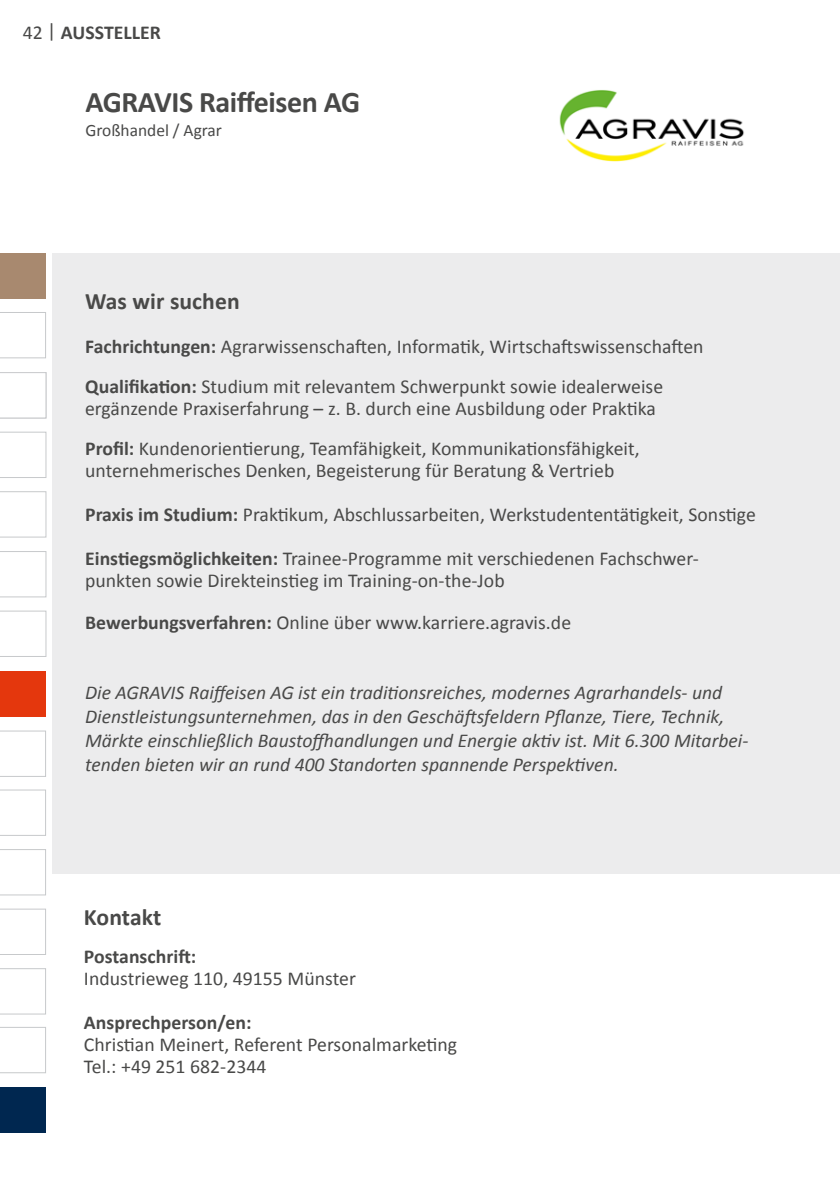
<style>
.page{position:relative;width:840px;height:1191px;background:#fff}
.page>*{position:absolute;margin:0;border:0;box-sizing:border-box;transform-origin:0 0}
.t1{font:700 30px "Calibri";letter-spacing:-.015em;color:#494948}
.t2{font:700 23.6px "Calibri";letter-spacing:.005em;color:#494948}
.t3{font:19.8px/22px "Calibri";color:#494948}
.t4{font:700 19.8px "Calibri";color:#494948}
.t5{font:italic 19.6px/24px "Calibri";color:#494948}
.t6{font:17.4px "Calibri";color:#494948}
.s1{font-weight:400}
.s2{font-weight:700}
</style>
<div class="page">
<div style="left:0;top:253px;width:46px;height:45px;background:#a8896f"></div>
<div style="left:0;top:1087px;width:46px;height:45px;background:#002750"></div>
<svg style="left:0;top:1027px;width:46px;height:46px"></svg>
<svg style="left:0;top:968px;width:46px;height:46px"></svg>
<svg style="left:0;top:909px;width:46px;height:45px"></svg>
<svg style="left:0;top:849px;width:46px;height:46px"></svg>
<svg style="left:0;top:790px;width:46px;height:45px"></svg>
<div style="left:0;top:671px;width:46px;height:45px;background:#e4370d"></div>
<svg style="left:0;top:731px;width:46px;height:45px"></svg>
<svg style="left:0;top:611px;width:46px;height:45px"></svg>
<svg style="left:0;top:551px;width:46px;height:46px"></svg>
<svg style="left:0;top:491px;width:46px;height:46px"></svg>
<svg style="left:0;top:432px;width:46px;height:46px"></svg>
<svg style="left:0;top:312px;width:46px;height:46px"></svg>
<svg style="left:0;top:372px;width:46px;height:46px"></svg>
<img style="left:559px;top:90px;width:185px;height:71px">
<div style="left:52px;top:253px;width:787px;height:620px;background:#ececed"></div>
<p class="t4" style="left:23px;top:18px;width:140px"><span class="s1">42 |</span> AUSSTELLER</p>
<h1 class="t1" style="left:85px;top:80px;width:276px">AGRAVIS Raiffeisen AG</h1>
<p class="t6" style="left:85px;top:118px;width:138px">Großhandel / Agrar</p>
<p class="t2" style="left:85px;top:284px;width:156px">Was wir suchen</p>
<p class="t3" style="left:85px;top:326px;width:619px;line-height:40px"><span class="s2">Fachrichtungen:</span> Agrarwissenschaften, Informatik, Wirtschaftswissenschaften<br><span class="s2">Qualifikation:</span> Studium mit relevantem Schwerpunkt sowie idealerweise</p>
<p class="t3" style="left:85px;top:388px;width:572px;line-height:40px">ergänzende Praxiserfahrung – z. B. durch eine Ausbildung oder Praktika<br><span class="s2">Profil:</span> Kundenorientierung, Teamfähigkeit, Kommunikationsfähigkeit,</p>
<p class="t3" style="left:85px;top:459px;width:530px">unternehmerisches Denken, Begeisterung für Beratung &amp; Vertrieb</p>
<p class="t3" style="left:85px;top:503px;width:672px"><span class="s2">Praxis im Studium:</span> Praktikum, Abschlussarbeiten, Werkstudententätigkeit, Sonstige</p>
<p class="t3" style="left:85px;top:547px;width:614px"><span class="s2">Einstiegsmöglichkeiten:</span> Trainee-Programme mit verschiedenen Fachschwer&shy;punkten sowie Direkteinstieg im Training-on-the-Job</p>
<p class="t3" style="left:85px;top:611px;width:487px"><span class="s2">Bewerbungsverfahren:</span> Online über www.karriere.agravis.de</p>
<p class="t5" style="left:85px;top:679px;width:664px">Die AGRAVIS Raiffeisen AG ist ein traditionsreiches, modernes Agrarhandels- und Dienstleistungsunternehmen, das in den Geschäftsfeldern Pflanze, Tiere, Technik, Märkte einschließlich Baustoffhandlungen und Energie aktiv ist. Mit 6.300 Mitarbei&shy;tenden bieten wir an rund 400 Standorten spannende Perspektiven.</p>
<p class="t2" style="left:84px;top:900px;width:79px">Kontakt</p>
<p class="t4" style="left:84px;top:942px;width:114px">Postanschrift:</p>
<p class="t3" style="left:84px;top:967px;width:273px">Industrieweg 110, 49155 Münster</p>
<p class="t4" style="left:84px;top:1008px;width:169px">Ansprechperson/en:</p>
<p class="t3" style="left:84px;top:1033px;width:374px">Christian Meinert, Referent Personalmarketing<br>Tel.: +49 251 682-2344</p>
</div>
